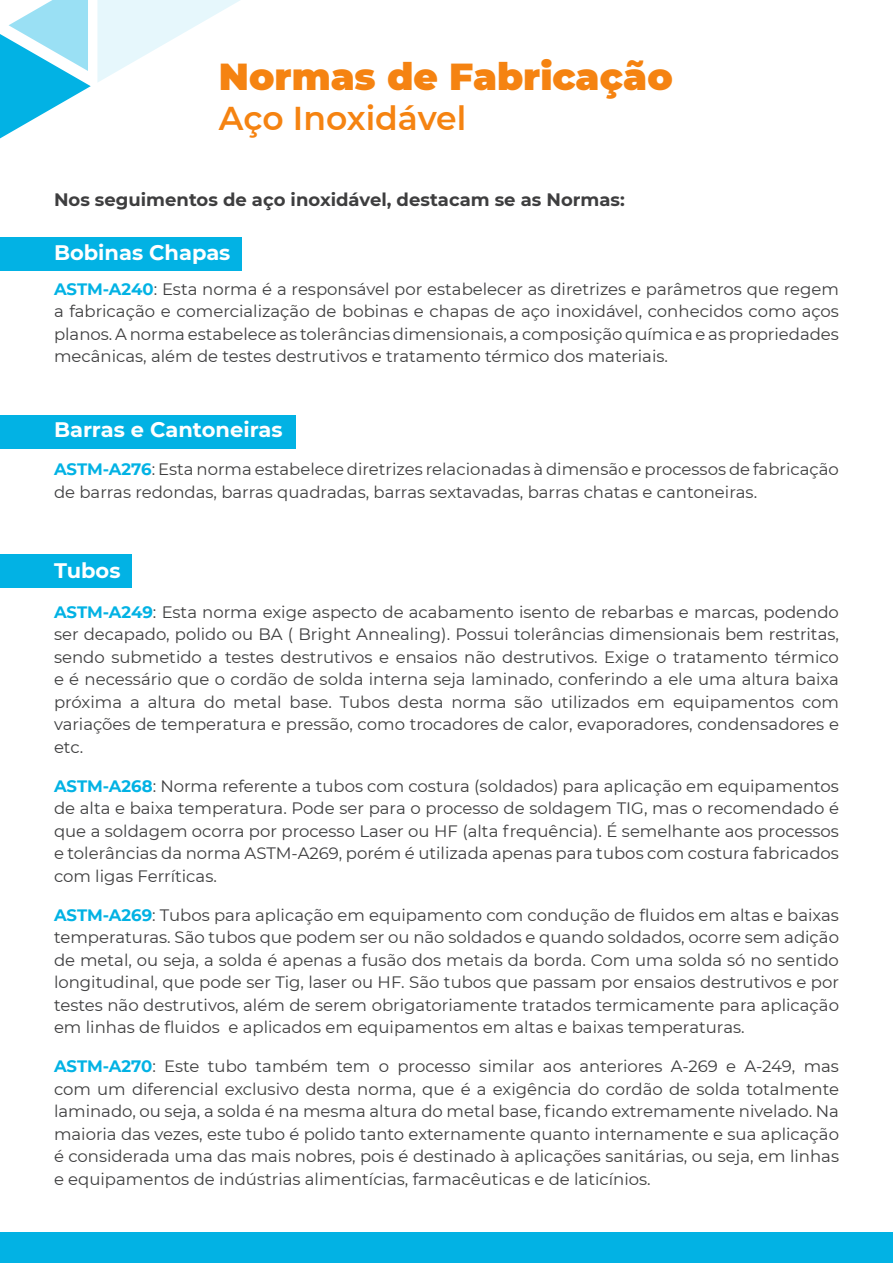
<style>
.page{position:relative;width:893px;height:1263px;background:#fff}
.page>*{position:absolute;margin:0;border:0;box-sizing:border-box;transform-origin:0 0}
.t1{font:900 37.5px "Montserrat";color:#f58311}
.t2{font:600 33px "Montserrat";color:#f58311}
.t3{font:700 21px "Montserrat";color:#fff}
.t4{font:700 18px "Montserrat";color:#3e3e3f}
.t5{font:16.5px/22.5px "Montserrat";color:#3e3e3f;text-align:justify}
.s1{font-weight:700;color:#02b2e4}
</style>
<div class="page">
<svg style="left:0;top:0;width:240px;height:139px"></svg>
<div style="left:0;top:1233px;width:893px;height:30px;background:#02b2e4"></div>
<div style="left:0;top:237px;width:242px;height:33px;background:#02b2e4"></div>
<div style="left:0;top:415px;width:296px;height:34px;background:#02b2e4"></div>
<div style="left:0;top:554px;width:132px;height:34px;background:#02b2e4"></div>
<h1 class="t1" style="left:219px;top:49px;width:455px">Normas de Fabricação</h1>
<h2 class="t2" style="left:219px;top:95px;width:249px">Aço Inoxidável</h2>
<p class="t4" style="left:54px;top:187px;width:572px">Nos seguimentos de aço inoxidável, destacam se as Normas:</p>
<p class="t3" style="left:54px;top:238px;width:178px">Bobinas Chapas</p>
<p class="t5" style="left:54px;top:277px;width:786px"><span class="s1">ASTM-A240</span>: Esta norma é a responsável por estabelecer as diretrizes e parâmetros que regem a fabricação e comercialização de bobinas e chapas de aço inoxidável, conhecidos como aços planos. A norma estabelece as tolerâncias dimensionais, a composição química e as propriedades mecânicas, além de testes destrutivos e tratamento térmico dos materiais.</p>
<p class="t3" style="left:54px;top:414px;width:230px">Barras e Cantoneiras</p>
<p class="t5" style="left:54px;top:457px;width:786px"><span class="s1">ASTM-A276</span>: Esta norma estabelece diretrizes relacionadas à dimensão e processos de fabricação de barras redondas, barras quadradas, barras sextavadas, barras chatas e cantoneiras.</p>
<p class="t3" style="left:54px;top:555px;width:68px">Tubos</p>
<p class="t5" style="left:54px;top:600px;width:786px"><span class="s1">ASTM-A249</span>: Esta norma exige aspecto de acabamento isento de rebarbas e marcas, podendo ser decapado, polido ou BA ( Bright Annealing). Possui tolerâncias dimensionais bem restritas, sendo submetido a testes destrutivos e ensaios não destrutivos. Exige o tratamento térmico e é necessário que o cordão de solda interna seja laminado, conferindo a ele uma altura baixa próxima a altura do metal base. Tubos desta norma são utilizados em equipamentos com variações de temperatura e pressão, como trocadores de calor, evaporadores, condensadores e etc.</p>
<p class="t5" style="left:54px;top:774px;width:786px"><span class="s1">ASTM-A268</span>: Norma referente a tubos com costura (soldados) para aplicação em equipamentos de alta e baixa temperatura. Pode ser para o processo de soldagem TIG, mas o recomendado é que a soldagem ocorra por processo Laser ou HF (alta frequência). É semelhante aos processos e tolerâncias da norma ASTM-A269, porém é utilizada apenas para tubos com costura fabricados com ligas Ferríticas.</p>
<p class="t5" style="left:54px;top:903px;width:786px"><span class="s1">ASTM-A269</span>: Tubos para aplicação em equipamento com condução de fluidos em altas e baixas temperaturas. São tubos que podem ser ou não soldados e quando soldados, ocorre sem adição de metal, ou seja, a solda é apenas a fusão dos metais da borda. Com uma solda só no sentido longitudinal, que pode ser Tig, laser ou HF. São tubos que passam por ensaios destrutivos e por testes não destrutivos, além de serem obrigatoriamente tratados termicamente para aplicação em linhas de fluidos e aplicados em equipamentos em altas e baixas temperaturas.</p>
<p class="t5" style="left:54px;top:1055px;width:787px"><span class="s1">ASTM-A270</span>: Este tubo também tem o processo similar aos anteriores A-269 e A-249, mas com um diferencial exclusivo desta norma, que é a exigência do cordão de solda totalmente laminado, ou seja, a solda é na mesma altura do metal base, ficando extremamente nivelado. Na maioria das vezes, este tubo é polido tanto externamente quanto internamente e sua aplicação é considerada uma das mais nobres, pois é destinado à aplicações sanitárias, ou seja, em linhas e equipamentos de indústrias alimentícias, farmacêuticas e de laticínios.</p>
</div>
